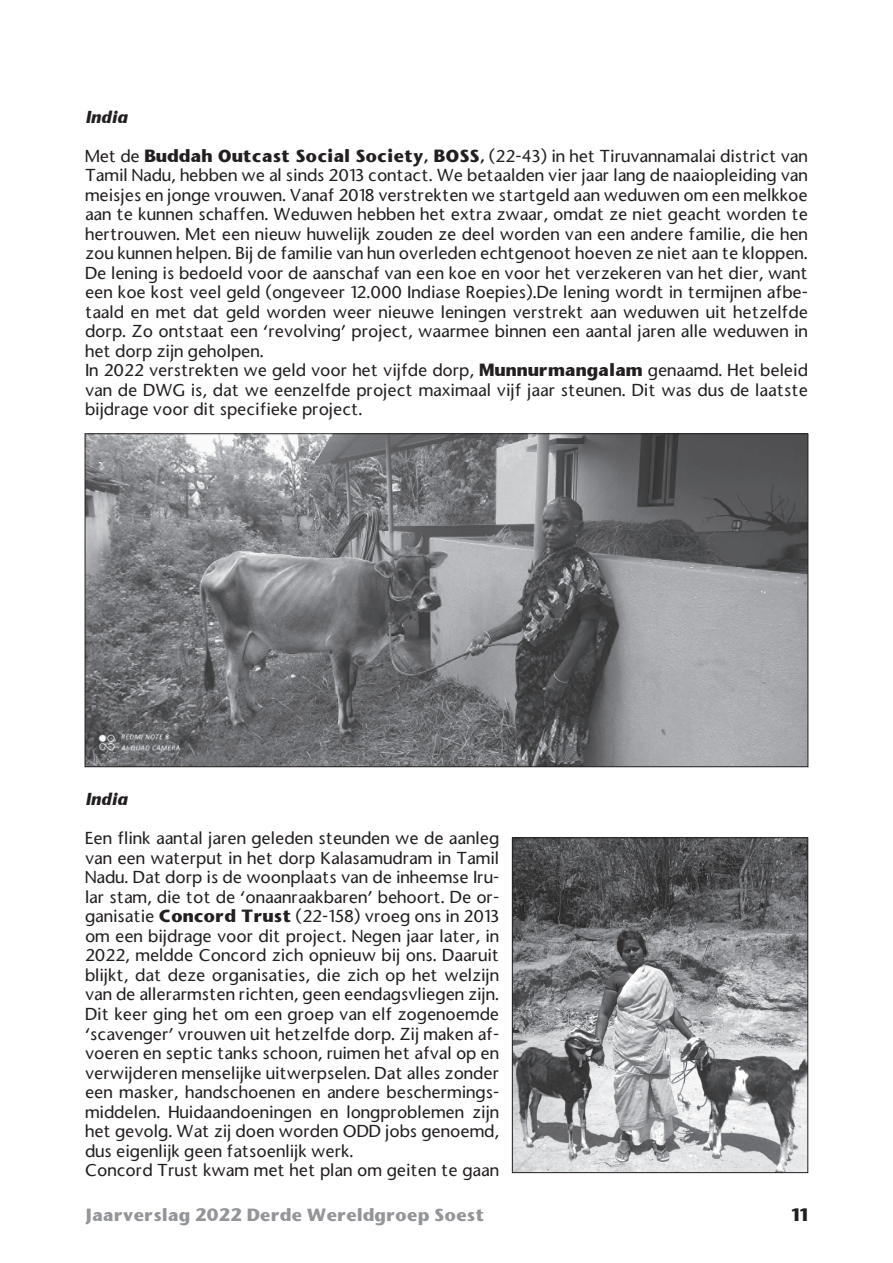
<style>
.page{position:relative;width:893px;height:1263px;background:#fff}
.page>*{position:absolute;margin:0;border:0;box-sizing:border-box;transform-origin:0 0}
.t1{font:500 16.5px/19.5px "Stone Sans";color:#231f20}
.t2{font:700 16.5px "Stone Sans";color:#939598}
.t3{font:italic 700 16.5px "Stone Sans";color:#231f20}
.t4{font:700 16.5px "Stone Sans";color:#231f20}
.s1{font-weight:700}
</style>
<div class="page">
<img style="left:87px;top:435px;width:719px;height:330px">
<img style="left:514px;top:839px;width:292px;height:332px">
<div style="left:512px;top:837px;width:296px;height:336px;border:1px solid #231f20"></div>
<p class="t3" style="left:85px;top:107px;width:44px">India</p>
<p class="t1" style="left:85px;top:146px;width:724px">Met de <span class="s1">Buddah Outcast Social Society, BOSS,</span> (22-43) in het Tiruvannamalai district van Tamil Nadu, hebben we al sinds 2013 contact. We betaalden vier jaar lang de naaiopleiding van meisjes en jonge vrouwen. Vanaf 2018 verstrekten we startgeld aan weduwen om een melkkoe aan te kunnen schaffen. Weduwen hebben het extra zwaar, omdat ze niet geacht worden te hertrouwen. Met een nieuw huwelijk zouden ze deel worden van een andere familie, die hen zou kunnen helpen. Bij de familie van hun overleden echtgenoot hoeven ze niet aan te kloppen.<br>De lening is bedoeld voor de aanschaf van een koe en voor het verzekeren van het dier, want een koe kost veel geld (ongeveer 12.000 Indiase Roepies).De lening wordt in termijnen afbe&shy;taald en met dat geld worden weer nieuwe leningen verstrekt aan weduwen uit hetzelfde dorp. Zo ontstaat een ‘revolving’ project, waarmee binnen een aantal jaren alle weduwen in het dorp zijn geholpen.<br>In 2022 verstrekten we geld voor het vijfde dorp, <span class="s1">Munnurmangalam</span> genaamd. Het beleid van de DWG is, dat we eenzelfde project maximaal vijf jaar steunen. Dit was dus de laatste bijdrage voor dit specifieke project.</p>
<p class="t3" style="left:85px;top:789px;width:44px">India</p>
<p class="t1" style="left:85px;top:829px;width:416px">Een flink aantal jaren geleden steunden we de aanleg van een waterput in het dorp Kalasamudram in Tamil Nadu. Dat dorp is de woonplaats van de inheemse Iru&shy;lar stam, die tot de ‘onaanraakbaren’ behoort. De or&shy;ganisatie <span class="s1">Concord Trust</span> (22-158) vroeg ons in 2013 om een bijdrage voor dit project. Negen jaar later, in 2022, meldde Concord zich opnieuw bij ons. Daaruit blijkt, dat deze organisaties, die zich op het welzijn van de allerarmsten richten, geen eendagsvliegen zijn.<br>Dit keer ging het om een groep van elf zogenoemde ‘scavenger’ vrouwen uit hetzelfde dorp. Zij maken af&shy;voeren en septic tanks schoon, ruimen het afval op en verwijderen menselijke uitwerpselen. Dat alles zonder een masker, handschoenen en andere beschermings&shy;middelen. Huidaandoeningen en longproblemen zijn het gevolg. Wat zij doen worden ODD jobs genoemd, dus eigenlijk geen fatsoenlijk werk.<br>Concord Trust kwam met het plan om geiten te gaan</p>
<p class="t2" style="left:86px;top:1203px;width:400px">Jaarverslag 2022 Derde Wereldgroep Soest</p>
<p class="t4" style="left:791px;top:1203px;width:18px">11</p>
</div>
